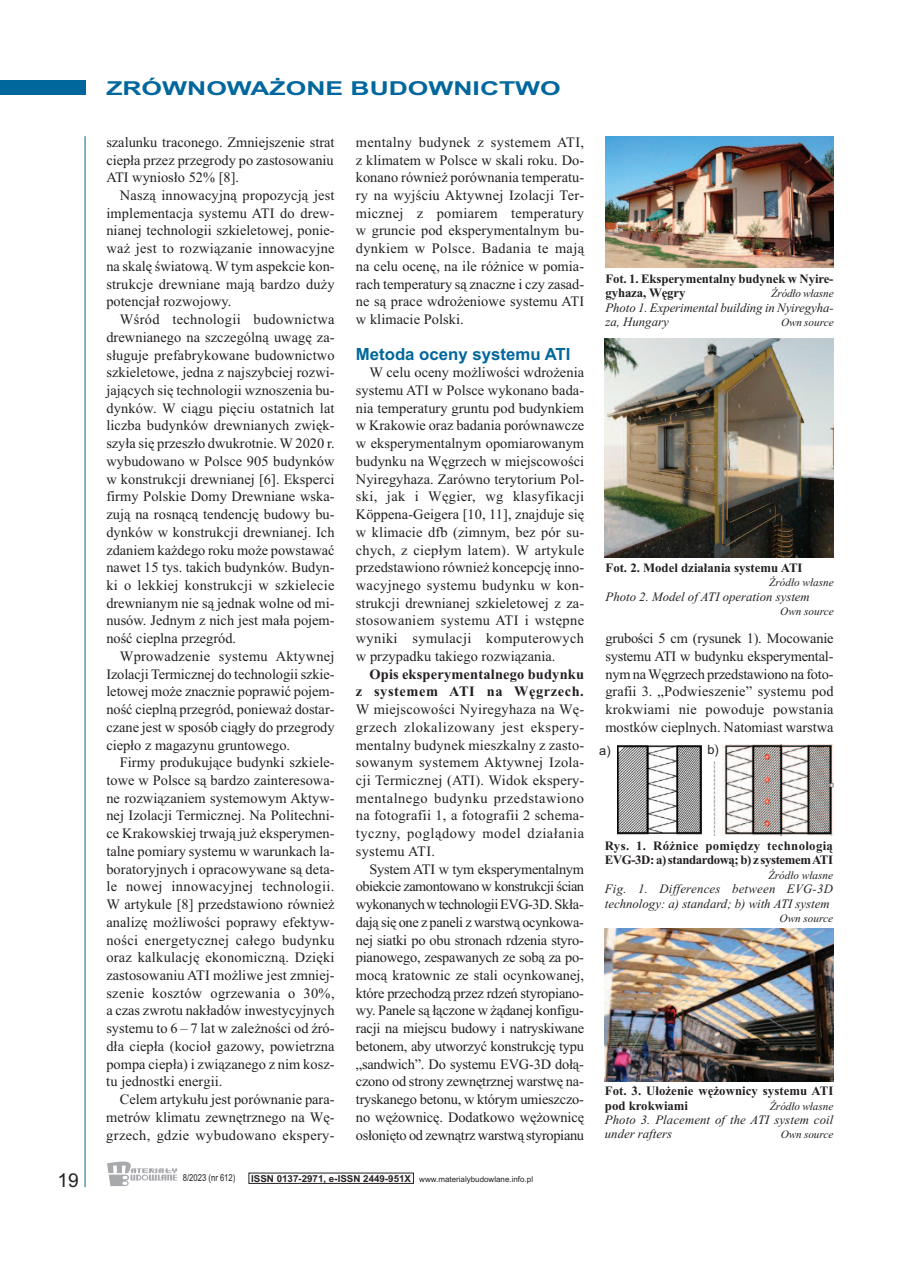
<style>
.page{position:relative;width:906px;height:1268px;background:#fff}
.page>*{position:absolute;margin:0;border:0;box-sizing:border-box;transform-origin:0 0}
.t1{font:700 19.2px "Arial";color:#00679d;scale:1.38 1}
.t2{font:19.2px "Arial";color:#231f20}
.t3{font:700 16.8px "Arial";color:#00679d}
.t4{font:14.4px/17.7px "Times New Roman";letter-spacing:.005em;color:#231f20;text-align:justify}
.t5{font:700 14.4px/17.7px "Times New Roman";letter-spacing:.015em;color:#231f20;text-align:right}
.t6{font:italic 12.75px/14.4px "Times New Roman";color:#231f20}
.t7{font:700 12.75px/14.4px "Times New Roman";color:#231f20}
.t8{font:700 12.75px/14.4px "Times New Roman";letter-spacing:.025em;color:#231f20}
.t9{font:12.75px "Arial";color:#231f20}
.t10{font:italic 11.25px "Times New Roman";color:#231f20}
.t11{font:9.6px "Arial";color:#231f20;scale:.8 1}
.t12{font:7.95px "Arial";color:#231f20}
.s1{font-weight:700;font-size:9.6px}
</style>
<div class="page">
<div style="left:0;top:81px;width:85px;height:14px;background:#00679d"></div>
<hr style="left:85px;top:136px;width:1px;height:1050px;background:#00679d">
<svg style="left:107px;top:1161px;width:70px;height:24px"></svg>
<img style="left:605px;top:136px;width:228px;height:131px">
<img style="left:605px;top:338px;width:228px;height:219px">
<img style="left:617px;top:745px;width:85px;height:90px">
<img style="left:605px;top:928px;width:228px;height:152px">
<img style="left:713px;top:744px;width:120px;height:91px">
<div style="left:707px;top:745px;width:15px;height:15px;background:#fff"></div>
<h1 class="t2" style="left:57px;top:1168px;width:23px">19</h1>
<h1 class="t1" style="left:106px;top:77px;width:331px">ZRÓWNOWAŻONE BUDOWNICTWO</h1>
<p class="t4" style="left:106px;top:133px;width:230px">szalunku traconego. Zmniejszenie strat ciepła przez przegrody po zastosowaniu ATI wyniosło 52% [8].</p>
<p class="t4" style="left:106px;top:186px;width:230px;text-indent:14px">Naszą innowacyjną propozycją jest implementacja systemu ATI do drew&shy;nianej technologii szkieletowej, ponie&shy;waż jest to rozwiązanie innowacyjne na skalę światową. W tym aspekcie kon&shy;strukcje drewniane mają bardzo duży potencjał rozwojowy.</p>
<p class="t4" style="left:106px;top:310px;width:230px;text-indent:14px">Wśród technologii budownictwa drewnianego na szczególną uwagę za&shy;sługuje prefabrykowane budownictwo szkieletowe, jedna z najszybciej rozwi&shy;jających się technologii wznoszenia bu&shy;dynków. W ciągu pięciu ostatnich lat liczba budynków drewnianych zwięk&shy;szyła się przeszło dwukrotnie. W 2020 r. wybudowano w Polsce 905 budynków w konstrukcji drewnianej [6]. Eksperci firmy Polskie Domy Drewniane wska&shy;zują na rosnącą tendencję budowy bu&shy;dynków w konstrukcji drewnianej. Ich zdaniem każdego roku może powstawać nawet 15 tys. takich budynków. Budyn&shy;ki o lekkiej konstrukcji w szkielecie drewnianym nie są jednak wolne od mi&shy;nusów. Jednym z nich jest mała pojem&shy;ność cieplna przegród.</p>
<p class="t4" style="left:106px;top:647px;width:230px;text-indent:14px">Wprowadzenie systemu Aktywnej Izolacji Termicznej do technologii szkie&shy;letowej może znacznie poprawić pojem&shy;ność cieplną przegród, ponieważ dostar&shy;czane jest w sposób ciągły do przegrody ciepło z magazynu gruntowego.</p>
<p class="t4" style="left:106px;top:753px;width:230px;text-indent:14px">Firmy produkujące budynki szkiele&shy;towe w Polsce są bardzo zainteresowa&shy;ne rozwiązaniem systemowym Aktyw&shy;nej Izolacji Termicznej. Na Politechni&shy;ce Krakowskiej trwają już eksperymen&shy;talne pomiary systemu w warunkach la&shy;boratoryjnych i opracowywane są deta&shy;le nowej innowacyjnej technologii.<br>W artykule [8] przedstawiono również analizę możliwości poprawy efektyw&shy;ności energetycznej całego budynku oraz kalkulację ekonomiczną. Dzięki zastosowaniu ATI możliwe jest zmniej&shy;szenie kosztów ogrzewania o 30%, a czas zwrotu nakładów inwestycyjnych systemu to 6 – 7 lat w zależności od źró&shy;dła ciepła (kocioł gazowy, powietrzna pompa ciepła) i związanego z nim kosz&shy;tu jednostki energii.</p>
<p class="t4" style="left:106px;top:1089px;width:230px;text-indent:14px">Celem artykułu jest porównanie para&shy;metrów klimatu zewnętrznego na Wę&shy;grzech, gdzie wybudowano ekspery-</p>
<p class="t4" style="left:356px;top:133px;width:230px">mentalny budynek z systemem ATI, z klimatem w Polsce w skali roku. Do&shy;konano również porównania temperatu&shy;ry na wyjściu Aktywnej Izolacji Ter&shy;micznej z pomiarem temperatury w gruncie pod eksperymentalnym bu&shy;dynkiem w Polsce. Badania te mają na celu ocenę, na ile różnice w pomia&shy;rach temperatury są znaczne i czy zasad&shy;ne są prace wdrożeniowe systemu ATI w klimacie Polski.</p>
<p class="t3" style="left:356px;top:344px;width:216px">Metoda oceny systemu ATI</p>
<p class="t4" style="left:356px;top:363px;width:230px;text-indent:13px">W celu oceny możliwości wdrożenia systemu ATI w Polsce wykonano bada&shy;nia temperatury gruntu pod budynkiem w Krakowie oraz badania porównawcze w eksperymentalnym opomiarowanym budynku na Węgrzech w miejscowości Nyiregyhaza. Zarówno terytorium Pol&shy;ski, jak i Węgier, wg klasyfikacji Köppena-Geigera [10, 11], znajduje się w klimacie dfb (zimnym, bez pór su&shy;chych, z ciepłym latem). W artykule przedstawiono również koncepcję inno&shy;wacyjnego systemu budynku w kon&shy;strukcji drewnianej szkieletowej z za&shy;stosowaniem systemu ATI i wstępne wyniki symulacji komputerowych w przypadku takiego rozwiązania.</p>
<p class="t5" style="left:356px;top:664px;width:230px">Opis eksperymentalnego budynku<br>z systemem ATI na Węgrzech.</p>
<p class="t4" style="left:356px;top:700px;width:230px">W miejscowości Nyiregyhaza na Wę&shy;grzech zlokalizowany jest ekspery&shy;mentalny budynek mieszkalny z zasto&shy;sowanym systemem Aktywnej Izola&shy;cji Termicznej (ATI). Widok ekspery&shy;mentalnego budynku przedstawiono na fotografii 1, a fotografii 2 schema&shy;tyczny, poglądowy model działania systemu ATI.</p>
<p class="t4" style="left:356px;top:859px;width:230px;text-indent:14px">System ATI w tym eksperymentalnym obiekcie zamontowano w konstrukcji ścian wykonanychwtechnologiiEVG-3D.Skła&shy;dają się one z paneli z warstwą ocynkowa&shy;nej siatki po obu stronach rdzenia styro&shy;pianowego, zespawanych ze sobą za po&shy;mocą kratownic ze stali ocynkowanej, które przechodzą przez rdzeń styropiano&shy;wy. Panele są łączone w żądanej konfigu&shy;racji na miejscu budowy i natryskiwane betonem, aby utworzyć konstrukcję typu „sandwich”. Do systemu EVG-3D dołą&shy;czono od strony zewnętrznej warstwę na&shy;tryskanego betonu, w którym umieszczo&shy;no wężownicę. Dodatkowo wężownicę osłonięto od zewnątrz warstwą styropianu</p>
<p class="t11" style="left:183px;top:1171px;width:67px">8/2023 (nr 612)</p>
<p class="t12" style="left:251px;top:1174px;width:283px"><span class="s1">ISSN 0137-2971, e-ISSN 2449-951X</span> www.materialybudowlane.info.pl</p>
<p class="t7" style="left:605px;top:271px;width:229px">Fot. 1. Eksperymentalny budynek w Nyire&shy;gyhaza, Węgry</p>
<p class="t10" style="left:771px;top:286px;width:64px">Źródło własne</p>
<p class="t6" style="left:605px;top:300px;width:230px">Photo 1. Experimental building in Nyiregyha&shy;za, Hungary</p>
<p class="t10" style="left:781px;top:315px;width:54px">Own source</p>
<p class="t7" style="left:605px;top:560px;width:198px">Fot. 2. Model działania systemu ATI</p>
<p class="t10" style="left:769px;top:575px;width:66px">Źródło własne</p>
<p class="t6" style="left:605px;top:589px;width:206px">Photo 2. Model of ATI operation system</p>
<p class="t10" style="left:780px;top:604px;width:55px">Own source</p>
<p class="t4" style="left:605px;top:629px;width:230px">grubości 5 cm (rysunek 1). Mocowanie systemu ATI w budynku eksperymental&shy;nym naWęgrzech przedstawiono na foto&shy;grafii 3. „Podwieszenie” systemu pod krokwiami nie powoduje powstania mostków cieplnych. Natomiast warstwa</p>
<p class="t9" style="left:599px;top:743px;width:13px">a)</p>
<p class="t9" style="left:707px;top:742px;width:13px">b)</p>
<p class="t8" style="left:605px;top:838px;width:230px">Rys. 1. Różnice pomiędzy technologią<br>EVG-3D: a) standardową; b) z systememATI</p>
<p class="t10" style="left:768px;top:868px;width:66px">Źródło własne</p>
<p class="t6" style="left:605px;top:881px;width:230px">Fig. 1. Differences between EVG-3D technology: a) standard; b) with ATI system</p>
<p class="t10" style="left:779px;top:911px;width:55px">Own source</p>
<p class="t7" style="left:605px;top:1083px;width:230px">Fot. 3. Ułożenie wężownicy systemu ATI pod krokwiami</p>
<p class="t10" style="left:769px;top:1098px;width:65px">Źródło własne</p>
<p class="t6" style="left:605px;top:1112px;width:230px">Photo 3. Placement of the ATI system coil under rafters</p>
<p class="t10" style="left:780px;top:1127px;width:54px">Own source</p>
</div>
